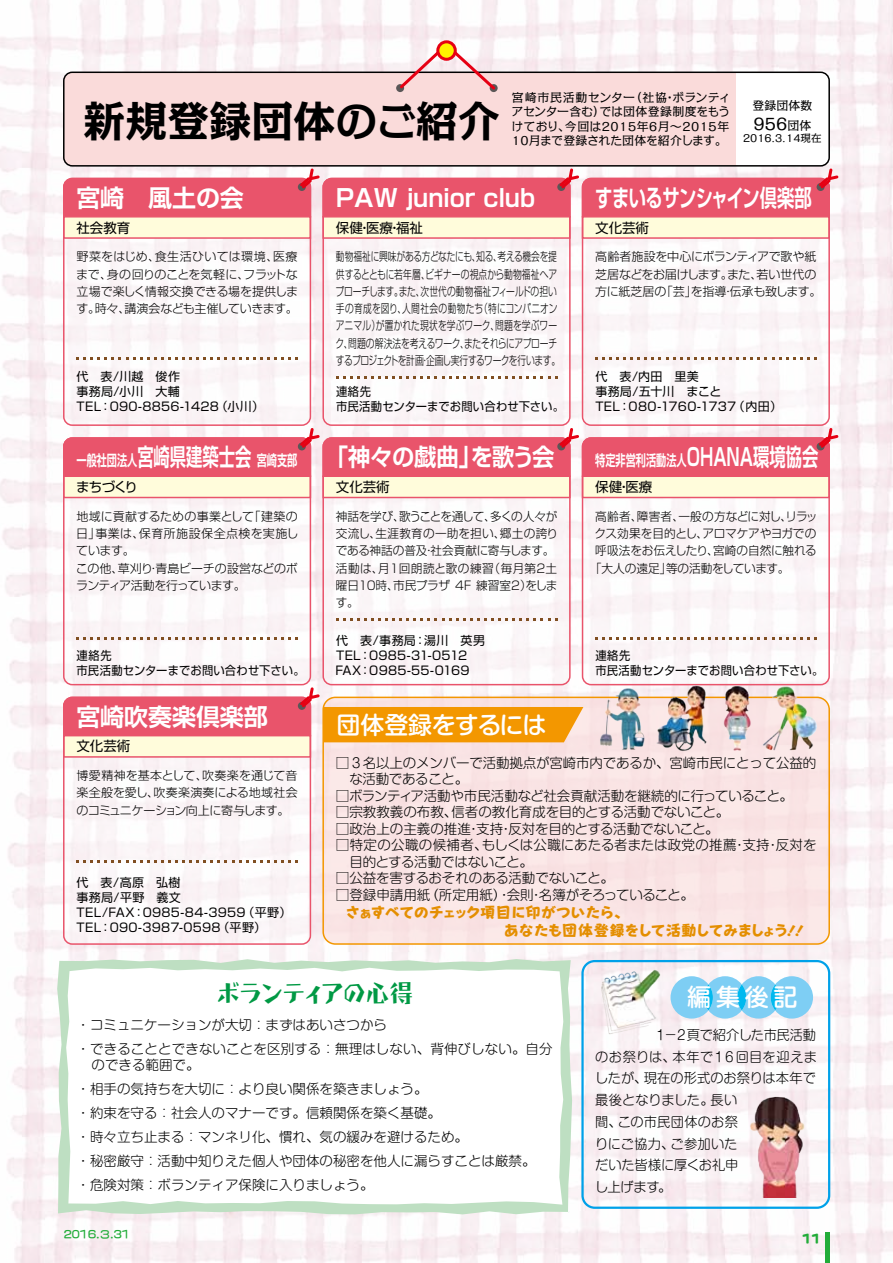
<style>
.page{position:relative;width:893px;height:1263px;background:#fff}
.page>*{position:absolute;margin:0;border:0;box-sizing:border-box;transform-origin:0 0}
.t1{font:700 42px "Kakumin Pro";color:#000}
.t2{font:25.5px "id Cinema P";letter-spacing:-.005em;color:#094;scale:.95 1}
.t3{font:700 24px "Shin Go Pro De";letter-spacing:-.005em;color:#fff}
.t4{font:700 24px "Shin Go Pro De";letter-spacing:-.03em;color:#fff;scale:.72 1}
.t5{font:700 24px "Shin Go Pro De";letter-spacing:-.005em;color:#fff;scale:.93 1}
.t6{font:500 24px "Shin M Go Pro";letter-spacing:-.03em;color:#fff}
.t7{font:500 24px "Shin M Go Pro";letter-spacing:-.005em;color:#fff}
.t8{font:16.5px "Kakumin Pro";color:#000}
.t9{font:15.75px/17.2px "Pop Happiness Std EB";letter-spacing:-.08em;color:#e48e00}
.t10{font:700 15px "Shin Go Pro De";letter-spacing:-.005em;color:#fff;scale:.68 1}
.t11{font:300 13.5px/21.8px "Shin M Go Pro";color:#000}
.t12{font:300 13.5px "Shin M Go Pro";letter-spacing:-.02em;color:#000}
.t13{font:13.5px "Shin Go Pro";letter-spacing:-.005em;color:#000}
.t14{font:300 12px/17.2px "Shin Go Pro";letter-spacing:-.015em;color:#000}
.t15{font:12px/15px "Shin Go Pro";letter-spacing:.02em;color:#000}
.t16{font:300 12px/17.2px "Shin Go Pro";letter-spacing:-.015em;color:#000;scale:.73 1}
.t17{font:12px/14.4px "Kakumin Pro";color:#000}
.t18{font:12px/15px "Shin Go Pro";letter-spacing:.02em;color:#000;scale:.94 1}
.t19{font:300 12px "Shin Go Pro";letter-spacing:.015em;color:#000}
.t20{font:12px "VD Logo Maru Ultra G";color:#22ac39}
.t21{font:10.5px "Kakumin Pro";letter-spacing:-.08em;color:#000}
.t22{font:10.5px "VD Logo Maru Bold P";color:#22ac39}
.s1{font-size:12px}
.s2{font-size:24px}
</style>
<div class="page">
<img style="left:0;top:0;width:893px;height:1263px">
<div style="left:581px;top:960px;width:249px;height:249px;border:2px solid #00a1e9;border-radius:12px"></div>
<img style="left:601px;top:967px;width:61px;height:69px">
<svg style="left:670px;top:976px;width:143px;height:42px;background:#89d2f3"></svg>
<svg style="left:771px;top:984px;width:9px;height:26px"></svg>
<img style="left:739px;top:1091px;width:76px;height:107px">
<div style="left:64px;top:179px;width:246px;height:246px;background:#fbf6f8;border-radius:9px"></div>
<div style="left:64px;top:217px;width:246px;height:21px;background:#fffcdb"></div>
<div style="left:63px;top:216px;width:248px;height:23px;border:2px solid #e9546b"></div>
<svg style="left:77px;top:357px;width:206px;height:2px"></svg>
<div style="left:63px;top:178px;width:248px;height:248px;border:2px solid #e9546b;border-radius:9px"></div>
<div style="left:323px;top:179px;width:247px;height:246px;background:#fbf5f7;border-radius:9px"></div>
<div style="left:323px;top:217px;width:247px;height:21px;background:#fffcdb"></div>
<div style="left:322px;top:216px;width:249px;height:23px;border:2px solid #e9546b"></div>
<svg style="left:336px;top:376px;width:51px;height:2px"></svg>
<svg style="left:393px;top:376px;width:164px;height:2px"></svg>
<div style="left:322px;top:178px;width:249px;height:248px;border:2px solid #e9546b;border-radius:9px"></div>
<div style="left:582px;top:179px;width:247px;height:246px;background:#fbf6f8;border-radius:9px"></div>
<div style="left:582px;top:217px;width:247px;height:21px;background:#fffcdb"></div>
<div style="left:582px;top:216px;width:248px;height:23px;border:2px solid #e9546b"></div>
<svg style="left:595px;top:357px;width:129px;height:2px"></svg>
<svg style="left:730px;top:357px;width:86px;height:2px"></svg>
<div style="left:582px;top:178px;width:248px;height:248px;border:2px solid #e9546b;border-radius:9px"></div>
<div style="left:64px;top:438px;width:246px;height:247px;background:#fbf6f8;border-radius:9px"></div>
<div style="left:64px;top:476px;width:246px;height:21px;background:#fffcdb"></div>
<div style="left:63px;top:475px;width:248px;height:23px;border:2px solid #e9546b"></div>
<svg style="left:77px;top:637px;width:206px;height:2px"></svg>
<div style="left:63px;top:437px;width:248px;height:248px;border:2px solid #e9546b;border-radius:9px"></div>
<div style="left:323px;top:438px;width:247px;height:247px;background:#fbf6f8;border-radius:9px"></div>
<div style="left:323px;top:476px;width:247px;height:21px;background:#fffcdb"></div>
<div style="left:322px;top:475px;width:249px;height:23px;border:2px solid #e9546b"></div>
<svg style="left:336px;top:618px;width:51px;height:2px"></svg>
<svg style="left:393px;top:618px;width:164px;height:2px"></svg>
<div style="left:322px;top:437px;width:249px;height:248px;border:2px solid #e9546b;border-radius:9px"></div>
<div style="left:582px;top:438px;width:247px;height:247px;background:#fbf6f8;border-radius:9px"></div>
<div style="left:582px;top:476px;width:247px;height:21px;background:#fffcdb"></div>
<div style="left:582px;top:475px;width:248px;height:23px;border:2px solid #e9546b"></div>
<svg style="left:595px;top:637px;width:129px;height:2px"></svg>
<svg style="left:730px;top:637px;width:86px;height:2px"></svg>
<div style="left:582px;top:437px;width:248px;height:248px;border:2px solid #e9546b;border-radius:9px"></div>
<div style="left:64px;top:697px;width:246px;height:247px;background:#fbf5f7;border-radius:9px"></div>
<div style="left:64px;top:736px;width:246px;height:21px;background:#fffcdb"></div>
<div style="left:63px;top:735px;width:248px;height:23px;border:2px solid #e9546b"></div>
<svg style="left:77px;top:861px;width:206px;height:2px"></svg>
<div style="left:63px;top:697px;width:248px;height:248px;border:2px solid #e9546b;border-radius:9px"></div>
<svg style="left:62px;top:426px;width:778px;height:52px"></svg>
<svg style="left:62px;top:41px;width:778px;height:177px"></svg>
<svg style="left:438px;top:42px;width:17px;height:17px"></svg>
<div style="left:436px;top:40px;width:21px;height:21px;border:3px solid #e60013;border-radius:50%"></div>
<hr style="left:825px;top:1232px;width:4px;height:31px;background:#22ac39">
<div style="left:323px;top:697px;width:506px;height:247px;background:#f9e3e4;border-radius:12px"></div>
<div style="left:322px;top:697px;width:508px;height:248px;border:2px solid #f39700;border-radius:12px"></div>
<img style="left:598px;top:687px;width:50px;height:63px">
<img style="left:653px;top:685px;width:57px;height:67px">
<img style="left:715px;top:684px;width:103px;height:67px">
<svg style="left:62px;top:685px;width:521px;height:57px"></svg>
<svg style="left:57px;top:959px;width:515px;height:255px"></svg>
<h1 class="t1" style="left:83px;top:87px;width:418px">新規登録団体のご紹介</h1>
<p class="t17" style="left:511px;top:89px;width:221px">宮崎市民活動センター（社協・ボランティアセンター含む）では団体登録制度をもうけており、今回は2015年６月～2015年<br>10月まで登録された団体を紹介します。</p>
<p class="t17" style="left:752px;top:97px;width:61px">登録団体数</p>
<p class="t8" style="left:753px;top:110px;width:59px">956<span class="s1">団体</span></p>
<p class="t21" style="left:742px;top:130px;width:81px">２０１6．3．14現在</p>
<h3 class="t3" style="left:76px;top:178px;width:169px">宮崎　風土の会</h3>
<h3 class="t3" style="left:336px;top:178px;width:201px">PAW junior club</h3>
<h3 class="t4" style="left:595px;top:178px;width:302px">すまいるサンシャイン倶楽部</h3>
<p class="t13" style="left:77px;top:216px;width:55px">社会教育</p>
<p class="t13" style="left:336px;top:216px;width:89px">保健・医療・福祉</p>
<p class="t13" style="left:595px;top:216px;width:55px">文化芸術</p>
<p class="t14" style="left:76px;top:247px;width:223px;text-align:justify">野菜をはじめ、食生活ひいては環境、医療まで、身の回りのことを気軽に、フラットな立場で楽しく情報交換できる場を提供します。時々、講演会なども主催していきます。</p>
<p class="t16" style="left:335px;top:247px;width:309px">動物福祉に興味がある方どなたにも、知る、考える機会を提供するとともに若年層、ビギナーの視点から動物福祉へアプローチします。また、次世代の動物福祉フィールドの担い手の育成を図り、人間社会の動物たち（特にコンパニオンアニマル）が置かれた現状を学ぶワーク、問題を学ぶワーク、問題の解決法を考えるワーク、またそれらにアプローチするプロジェクトを計画・企画し実行するワークを行います。</p>
<p class="t14" style="left:595px;top:247px;width:228px">高齢者施設を中心にボランティアで歌や紙芝居などをお届けします。また、若い世代の方に紙芝居の「芸」を指導・伝承も致します。</p>
<p class="t15" style="left:77px;top:368px;width:189px">代　表/川越　俊作　<br>事務局/小川　大輔<br>TEL：090-8856-1428（小川）</p>
<p class="t15" style="left:595px;top:368px;width:188px">代　表/内田　里美　<br>事務局/五十川　まこと<br>TEL：080-1760-1737（内田）</p>
<p class="t18" style="left:336px;top:383px;width:244px">連絡先<br>市民活動センターまでお問い合わせ下さい。</p>
<p class="t10" style="left:77px;top:448px;width:326px">一般社団法人<span class="s2">宮崎県建築士会</span> 宮崎支部</p>
<p class="t13" style="left:76px;top:476px;width:63px">まちづくり</p>
<p class="t14" style="left:76px;top:506px;width:224px">地域に貢献するための事業として「建築の日」事業は、保育所施設保全点検を実施しています。<br>この他、草刈り・青島ビーチの設営などのボランティア活動を行っています。</p>
<p class="t18" style="left:77px;top:647px;width:244px">連絡先<br>市民活動センターまでお問い合わせ下さい。</p>
<h3 class="t3" style="left:76px;top:697px;width:193px">宮崎吹奏楽倶楽部</h3>
<p class="t13" style="left:76px;top:735px;width:55px">文化芸術</p>
<p class="t14" style="left:77px;top:766px;width:223px;text-align:justify">博愛精神を基本として、吹奏楽を通じて音楽全般を愛し、吹奏楽演奏による地域社会のコミュニケーション向上に寄与します。</p>
<p class="t15" style="left:77px;top:873px;width:216px">代　表/高原　弘樹　<br>事務局/平野　義文<br>TEL/FAX：0985-84-3959（平野）<br>TEL：090-3987-0598（平野）</p>
<h3 class="t5" style="left:326px;top:437px;width:247px">「神々の戯曲」を歌う会</h3>
<p class="t13" style="left:336px;top:476px;width:55px">文化芸術</p>
<p class="t14" style="left:336px;top:506px;width:224px">神話を学び、歌うことを通して、多くの人々が交流し、生涯教育の一助を担い、郷土の誇りである神話の普及・社会貢献に寄与します。活動は、月１回朗読と歌の練習（毎月第２土曜日１０時、市民プラザ 4Ｆ 練習室2）をします。</p>
<p class="t15" style="left:335px;top:632px;width:151px">代　表/事務局：湯川　英男<br>TEL：0985-31-0512<br>FAX：0985-55-0169</p>
<h3 class="t6" style="left:337px;top:706px;width:211px">団体登録をするには</h3>
<p class="t10" style="left:595px;top:448px;width:330px">特定非営利活動法人<span class="s2">OHANA環境協会</span></p>
<p class="t13" style="left:595px;top:476px;width:59px">保健・医療</p>
<p class="t19" style="left:595px;top:506px;width:224px">高齢者、障害者、一般の方などに対し、リラッ</p>
<p class="t14" style="left:594px;top:523px;width:223px">クス効果を目的とし、アロマケアやヨガでの</p>
<p class="t14" style="left:595px;top:541px;width:223px">呼吸法をお伝えしたり、宮崎の自然に触れる</p>
<p class="t14" style="left:590px;top:558px;width:201px">「大人の遠足」等の活動をしています。</p>
<p class="t18" style="left:595px;top:647px;width:244px">連絡先<br>市民活動センターまでお問い合わせ下さい。</p>
<p class="t11" style="left:349px;top:753px;width:468px;line-height:16.5px;text-indent:-14px">□３名以上のメンバーで活動拠点が宮崎市内であるか、宮崎市民にとって公益的な活動であること。</p>
<p class="t12" style="left:336px;top:785px;width:458px">□ボランティア活動や市民活動など社会貢献活動を継続的に行っていること。</p>
<p class="t11" style="left:336px;top:800px;width:395px">□宗教教義の布教、信者の教化育成を目的とする活動でないこと。</p>
<p class="t11" style="left:336px;top:816px;width:384px">□政治上の主義の推進・支持・反対を目的とする活動でないこと。</p>
<p class="t11" style="left:349px;top:835px;width:469px;line-height:16.5px;text-indent:-13px">□特定の公職の候補者、もしくは公職にあたる者または政党の推薦・支持・反対を目的とする活動ではないこと。</p>
<p class="t12" style="left:336px;top:867px;width:279px">□公益を害するおそれのある活動でないこと。</p>
<p class="t11" style="left:336px;top:882px;width:359px">□登録申請用紙（所定用紙）・会則・名簿がそろっていること。</p>
<p class="t9" style="left:345px;top:903px;width:464px">さぁすべてのチェック項目に印がついたら、<br>　　　　　　　　　　あなたも団体登録をして活動してみましょう！！</p>
<h2 class="t2" style="left:217px;top:980px;width:209px">ボランティアの心得</h2>
<p class="t11" style="left:77px;top:1011px;width:478px;line-height:24px">・コミュニケーションが大切：まずはあいさつから<br>・できることとできないことを区別する：無理はしない、背伸びしない。自分</p>
<p class="t11" style="left:77px;top:1051px;width:460px;line-height:24px;text-indent:15px">のできる範囲で。<br>・相手の気持ちを大切に：より良い関係を築きましょう。<br>・約束を守る：社会人のマナーです。信頼関係を築く基礎。<br>・時々立ち止まる：マンネリ化、慣れ、気の緩みを避けるため。<br>・秘密厳守：活動中知りえた個人や団体の秘密を他人に漏らすことは厳禁。・危険対策：ボランティア保険に入りましょう。</p>
<p class="t22" style="left:64px;top:1229px;width:68px">2016.３.31</p>
<h3 class="t7" style="left:687px;top:977px;width:112px">編集後記</h3>
<p class="t11" style="left:595px;top:1022px;width:223px;text-indent:59px">１－２頁で紹介した市民活動のお祭りは、本年で１６回目を迎えましたが、現在の形式のお祭りは本年で最後となりました。長い<br>間、この市民団体のお祭<br>りにご協力、ご参加いた<br>だいた皆様に厚くお礼申<br>し上げます。</p>
<p class="t20" style="left:802px;top:1232px;width:20px">11</p>
</div>
